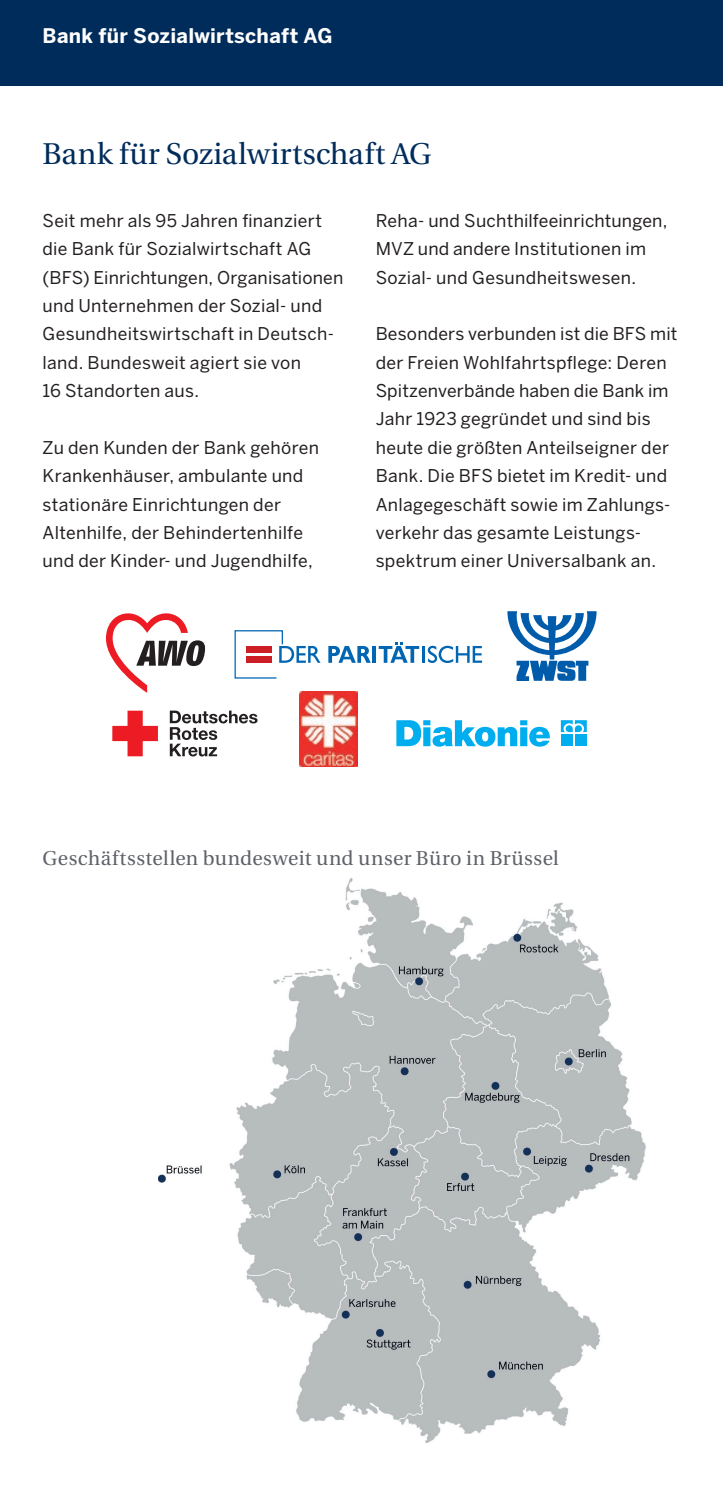
<style>
.page{position:relative;width:723px;height:1489px;background:#fff}
.page>*{position:absolute;margin:0;border:0;box-sizing:border-box;transform-origin:0 0}
.t1{font:30px "Utopia";letter-spacing:.01em;color:#002c5b}
.t2{font:20px "Utopia";letter-spacing:.02em;color:#5e6168}
.t3{font:700 20px "Benton Sans";letter-spacing:.015em;color:#fff}
.t4{font:17.5px/28.2px "Benton Sans";letter-spacing:.015em;color:#231f20}
</style>
<div class="page">
<div style="left:0;top:0;width:723px;height:85px;background:#002c5b"></div>
<svg style="left:507px;top:611px;width:89px;height:70px"></svg>
<svg style="left:112px;top:710px;width:46px;height:46px"></svg>
<svg style="left:170px;top:710px;width:87px;height:46px"></svg>
<svg style="left:396px;top:720px;width:154px;height:26px"></svg>
<svg style="left:561px;top:720px;width:26px;height:12px"></svg>
<div style="left:561px;top:734px;width:12px;height:12px;background:#00aeef"></div>
<div style="left:575px;top:734px;width:12px;height:12px;background:#00aeef"></div>
<svg style="left:106px;top:613px;width:99px;height:79px"></svg>
<svg style="left:328px;top:646px;width:43px;height:16px"></svg>
<hr style="left:372px;top:646px;width:4px;height:16px;background:#0066b3">
<svg style="left:379px;top:642px;width:40px;height:20px"></svg>
<hr style="left:422px;top:646px;width:3px;height:16px;background:#0066b3">
<svg style="left:428px;top:645px;width:54px;height:18px"></svg>
<svg style="left:234px;top:630px;width:87px;height:49px"></svg>
<img style="left:300px;top:691px;width:57px;height:75px">
<img style="left:158px;top:878px;width:488px;height:564px">
<p class="t3" style="left:43px;top:24px;width:292px">Bank für Sozialwirtschaft AG</p>
<h1 class="t1" style="left:43px;top:138px;width:390px">Bank für Sozialwirtschaft AG</h1>
<p class="t4" style="left:43px;top:206px;width:302px">Seit mehr als 95 Jahren finanziert die Bank für Sozialwirtschaft AG (BFS) Einrichtungen, Organisationen und Unternehmen der Sozial- und<br>Gesundheitswirtschaft in Deutsch&shy;land. Bundesweit agiert sie von<br>16 Standorten aus.</p>
<p class="t4" style="left:43px;top:433px;width:278px">Zu den Kunden der Bank gehören<br>Krankenhäuser, ambulante und stationäre Einrichtungen der<br>Altenhilfe, der Behindertenhilfe und der Kinder- und Jugendhilfe,</p>
<p class="t4" style="left:376px;top:206px;width:293px">Reha- und Suchthilfeeinrichtungen,<br>MVZ und andere Institutionen im<br>Sozial- und Gesundheitswesen.</p>
<p class="t4" style="left:376px;top:320px;width:303px">Besonders verbunden ist die BFS mit der Freien Wohlfahrtspflege: Deren Spitzenverbände haben die Bank im Jahr 1923 gegründet und sind bis heute die größten Anteilseigner der Bank. Die BFS bietet im Kredit- und Anlagegeschäft sowie im Zahlungs&shy;verkehr das gesamte Leistungs&shy;spektrum einer Universalbank an.</p>
<p class="t2" style="left:43px;top:846px;width:518px">Geschäftsstellen bundesweit und unser Büro in Brüssel</p>
</div>
